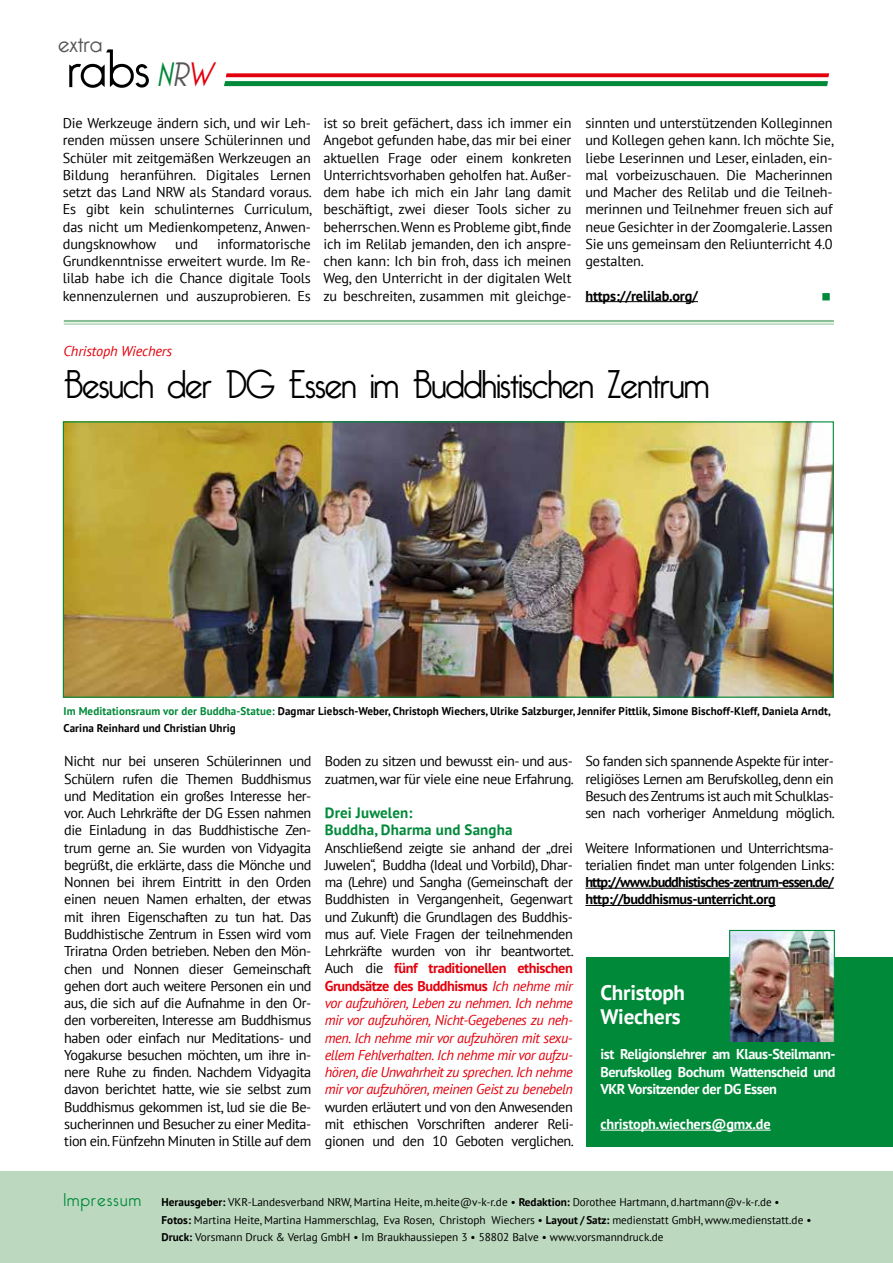
<style>
.page{position:relative;width:893px;height:1263px;background:#fff}
.page>*{position:absolute;margin:0;border:0;box-sizing:border-box;transform-origin:0 0}
.t1{font:300 52.65px "Bellerose";color:#000}
.t2{font:300 39px "Bellerose";letter-spacing:-.02em;color:#000;scale:.96 1}
.t3{font:300 24px "Bellerose";color:#565655}
.t4{font:700 21px/24px "PT Sans";letter-spacing:-.01em;color:#fff}
.t5{font:700 15px/17.2px "PT Sans";letter-spacing:.01em;color:#008939}
.t6{font:14.25px/17.2px "PT Sans";letter-spacing:-.03em;color:#000;text-align:justify}
.t7{font:700 14.25px/17.2px "PT Sans";letter-spacing:-.03em;color:#fff;text-align:justify}
.t8{font:700 14.25px/17.2px "PT Sans";letter-spacing:-.06em;color:#000}
.t9{font:700 14.25px "PT Sans";letter-spacing:-.01em;color:#fff}
.t10{font:700 14.25px "PT Sans";letter-spacing:-.01em;color:#000}
.t11{font:italic 14.25px "PT Sans";letter-spacing:-.01em;color:#e3000c}
.t12{font:11.25px/17.2px "PT Sans";color:#000}
.t13{font:700 11.25px/17.2px "PT Sans";letter-spacing:.01em;color:#000}
.s1{font-style:italic;font-size:33px;color:#008939}
.s2{font-style:italic;font-size:33px;color:#565655}
.s3{font-style:italic;font-size:33px;color:#e3000c}
.s4{color:#008939}
.s5{font-weight:700;color:#e3000c}
.s6{font-style:italic;color:#e3000c}
.s7{font-family:"Bellerose";font-weight:300;font-size:18px;color:#008939}
.s8{font-weight:700}
</style>
<div class="page">
<svg style="left:224px;top:73px;width:605px;height:13px"></svg>
<div style="left:0;top:1172px;width:893px;height:91px;background:#bcd9bf"></div>
<img style="left:65px;top:423px;width:767px;height:273px">
<hr style="left:585px;top:301px;width:113px;height:1px;background:#000">
<hr style="left:64px;top:320px;width:770px;height:2px;background:#88bf93">
<hr style="left:64px;top:324px;width:770px;height:1px;background:#88bf93">
<hr style="left:585px;top:888px;width:249px;height:1px;background:#000">
<hr style="left:585px;top:905px;width:191px;height:1px;background:#000">
<div style="left:586px;top:957px;width:307px;height:189px;background:#008939"></div>
<img style="left:731px;top:932px;width:102px;height:109px">
<div style="left:729px;top:930px;width:106px;height:113px;border:1px solid #008939"></div>
<hr style="left:600px;top:1130px;width:171px;height:1px;background:#fff">
<svg style="left:824px;top:940px;width:7px;height:7px"></svg>
<h3 class="t3" style="left:58px;top:30px;width:45px">extra</h3>
<h1 class="t1" style="left:68px;top:38px;width:153px">rabs <span class="s1">N</span><span class="s2">R</span><span class="s3">W</span></h1>
<p class="t6" style="left:63px;top:114px;width:251px">Die Werkzeuge ändern sich, und wir Leh&shy;renden müssen unsere Schülerinnen und Schüler mit zeitgemäßen Werkzeugen an Bildung heranführen. Digitales Lernen setzt das Land NRW als Standard voraus.<br>Es gibt kein schulinternes Curriculum, das nicht um Medienkompetenz, Anwen&shy;dungsknowhow</p>
<p class="t6" style="left:63px;top:235px;width:250px;text-indent:154px">informatorische Grundkenntnisse erweitert wurde. Im Re&shy;lilab habe ich die Chance digitale Tools kennenzulernen und auszuprobieren. Es</p>
<p class="t6" style="left:175px;top:235px;width:24px">und</p>
<p class="t6" style="left:323px;top:114px;width:250px">ist so breit gefächert, dass ich immer ein Angebot gefunden habe, das mir bei einer aktuellen Frage oder einem konkreten Unterrichtsvorhaben geholfen hat. Außer&shy;dem habe ich mich ein Jahr lang damit beschäftigt, zwei dieser Tools sicher zu beherrschen. Wenn es Probleme gibt, finde ich im Relilab jemanden, den ich anspre&shy;chen kann: Ich bin froh, dass ich meinen Weg, den Unterricht in der digitalen Welt zu beschreiten, zusammen mit gleichge-</p>
<p class="t6" style="left:585px;top:114px;width:250px">sinnten und unterstützenden Kolleginnen und Kollegen gehen kann. Ich möchte Sie, liebe Leserinnen und Leser, einladen, ein&shy;mal vorbeizuschauen. Die Macherinnen und Macher des Relilab und die Teilneh&shy;merinnen und Teilnehmer freuen sich auf neue Gesichter in der Zoomgalerie. Lassen Sie uns gemeinsam den Reliunterricht 4.0 gestalten.</p>
<p class="t10" style="left:585px;top:286px;width:114px">https://relilab.org/</p>
<p class="t11" style="left:63px;top:342px;width:110px">Christoph Wiechers</p>
<h2 class="t2" style="left:64px;top:362px;width:674px">Besuch der DG Essen im Buddhistischen Zentrum</h2>
<p class="t13" style="left:64px;top:702px;width:769px"><span class="s4">Im Meditationsraum vor der Buddha-Statue:</span> Dagmar Liebsch-Weber, Christoph Wiechers, Ulrike Salzburger, Jennifer Pittlik, Simone Bischoff-Kleff, Daniela Arndt,<br>Carina Reinhard und Christian Uhrig</p>
<p class="t6" style="left:64px;top:752px;width:249px">Nicht nur bei unseren Schülerinnen und Schülern rufen die Themen Buddhismus und Meditation ein großes Interesse her&shy;vor. Auch Lehrkräfte der DG Essen nahmen die Einladung in das Buddhistische Zen&shy;trum gerne an. Sie wurden von Vidyagita begrüßt, die erklärte, dass die Mönche und Nonnen bei ihrem Eintritt in den Orden einen neuen Namen erhalten, der etwas mit ihren Eigenschaften zu tun hat. Das Buddhistische Zentrum in Essen wird vom Triratna Orden betrieben. Neben den Mön&shy;chen und Nonnen dieser Gemeinschaft gehen dort auch weitere Personen ein und aus, die sich auf die Aufnahme in den Or&shy;den vorbereiten, Interesse am Buddhismus haben oder einfach nur Meditations- und Yogakurse besuchen möchten, um ihre in&shy;nere Ruhe zu finden. Nachdem Vidyagita davon berichtet hatte, wie sie selbst zum Buddhismus gekommen ist, lud sie die Be&shy;sucherinnen und Besucher zu einer Medita&shy;tion ein. Fünfzehn Minuten in Stille auf dem</p>
<p class="t6" style="left:325px;top:752px;width:251px">Boden zu sitzen und bewusst ein- und aus&shy;zuatmen, war für viele eine neue Erfahrung.</p>
<p class="t5" style="left:325px;top:804px;width:189px">Drei Juwelen:<br>Buddha, Dharma und Sangha</p>
<p class="t6" style="left:325px;top:839px;width:251px">Anschließend zeigte sie anhand der „drei Juwelen“, Buddha (Ideal und Vorbild), Dhar&shy;ma (Lehre) und Sangha (Gemeinschaft der Buddhisten in Vergangenheit, Gegenwart und Zukunft) die Grundlagen des Buddhis&shy;mus auf. Viele Fragen der teilnehmenden Lehrkräfte wurden von ihr beantwortet.<br>Auch die <span class="s5">fünf traditionellen ethischen Grundsätze des Buddhismus</span> <span class="s6">Ich nehme mir vor aufzuhören, Leben zu nehmen. Ich nehme mir vor aufzuhören, Nicht-Gegebenes zu neh&shy;men. Ich nehme mir vor aufzuhören mit sexu&shy;ellem Fehlverhalten. Ich nehme mir vor aufzu&shy;hören, die Unwahrheit zu sprechen. Ich nehme mir vor aufzuhören, meinen Geist zu benebeln</span></p>
<p class="t6" style="left:325px;top:1097px;width:251px">wurden erläutert und von den Anwesenden mit ethischen Vorschriften anderer Reli&shy;gionen und den 10 Geboten verglichen.</p>
<p class="t6" style="left:585px;top:752px;width:251px">So fanden sich spannende Aspekte für inter&shy;religiöses Lernen am Berufskolleg, denn ein Besuch des Zentrums ist auch mit Schulklas&shy;sen nach vorheriger Anmeldung möglich.</p>
<p class="t6" style="left:585px;top:839px;width:250px">Weitere Informationen und Unterrichtsma&shy;terialien findet man unter folgenden Links:</p>
<p class="t8" style="left:585px;top:873px;width:250px">http://www.buddhistisches-zentrum-essen.de/ http://buddhismus-unterricht.org</p>
<h3 class="t4" style="left:600px;top:980px;width:86px">Christoph<br>Wiechers</h3>
<p class="t7" style="left:600px;top:1045px;width:237px">ist Religionslehrer am Klaus-Steilmann-Berufskolleg Bochum Wattenscheid und VKR Vorsitzender der DG Essen</p>
<p class="t9" style="left:600px;top:1114px;width:172px">christoph.wiechers@gmx.de</p>
<p class="t12" style="left:162px;top:1193px;width:651px;text-indent:-98px"><span class="s7">Impressum</span> <span class="s8">Herausgeber:</span> VKR-Landesverband NRW, Martina Heite, m.heite@v-k-r.de • <span class="s8">Redaktion:</span> Dorothee Hartmann, d.hartmann@v-k-r.de •<br><span class="s8">Fotos:</span> Martina Heite, Martina Hammerschlag, Eva Rosen, Christoph Wiechers • <span class="s8">Layout / Satz:</span> medienstatt GmbH, www.medienstatt.de •<br><span class="s8">Druck:</span> Vorsmann Druck &amp; Verlag GmbH • Im Braukhaussiepen 3 • 58802 Balve • www.vorsmanndruck.de</p>
</div>
